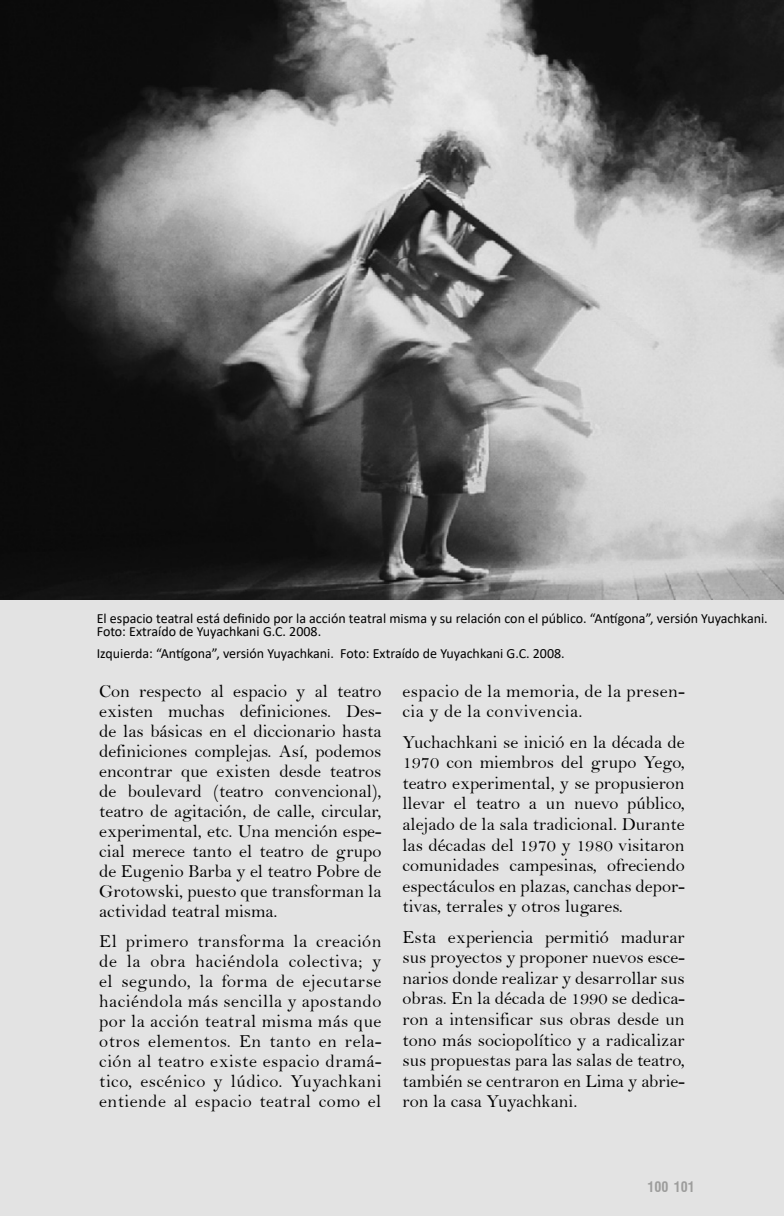
<style>
.page{position:relative;width:784px;height:1216px;background:#fff}
.page>*{position:absolute;margin:0;border:0;box-sizing:border-box;transform-origin:0 0}
.t1{font:18.38px/19.9px "Bell";color:#000;text-align:justify}
.t2{font:18.38px/19.8px "Bell";letter-spacing:.025em;color:#000}
.t3{font:14px/12.2px "Calibri";color:#000}
.t4{font:700 condensed 14px "Swiss 721 BT";letter-spacing:-.005em;color:#9d9d9c}
</style>
<div class="page">
<div style="left:0;top:10px;width:784px;height:1205px;background:#e3e3e3"></div>
<img style="left:0;top:0;width:784px;height:599px">
<p class="t3" style="left:97px;top:612px;width:672px">El espacio teatral está definido por la acción teatral misma y su relación con el público. “Antígona”, versión Yuyachkani.<br>Foto: Extraído de Yuyachkani G.C. 2008.</p>
<p class="t3" style="left:97px;top:646px;width:469px">Izquierda: “Antígona”, versión Yuyachkani. Foto: Extraído de Yuyachkani G.C. 2008.</p>
<p class="t1" style="left:99px;top:681px;width:284px">Con respecto al espacio y al teatro existen muchas definiciones. Des&shy;de las básicas en el diccionario hasta definiciones complejas. Así, podemos encontrar que existen desde teatros de boulevard (teatro convencional), teatro de agitación, de calle, circular, experimental, etc. Una mención espe&shy;cial merece tanto el teatro de grupo de Eugenio Barba y el teatro Pobre de Grotowski, puesto que transforman la actividad teatral misma.</p>
<p class="t1" style="left:99px;top:931px;width:284px">El primero transforma la creación de la obra haciéndola colectiva; y el segundo, la forma de ejecutarse haciéndola más sencilla y apostando por la acción teatral misma más que otros elementos. En tanto en rela&shy;ción al teatro existe espacio dramá&shy;tico, escénico y lúdico. Yuyachkani entiende al espacio teatral como el</p>
<p class="t2" style="left:402px;top:681px;width:284px">espacio de la memoria, de la presen&shy;cia y de la convivencia.</p>
<p class="t1" style="left:402px;top:731px;width:284px;line-height:20.5px">Yuchachkani se inició en la década de 1970 con miembros del grupo Yego, teatro experimental, y se propusieron llevar el teatro a un nuevo público, alejado de la sala tradicional. Durante las décadas del 1970 y 1980 visitaron comunidades campesinas, ofreciendo espectáculos en plazas, canchas depor&shy;tivas, terrales y otros lugares.</p>
<p class="t1" style="left:402px;top:926px;width:284px;line-height:20.5px">Esta experiencia permitió madurar sus proyectos y proponer nuevos esce&shy;narios donde realizar y desarrollar sus obras. En la década de 1990 se dedica&shy;ron a intensificar sus obras desde un tono más sociopolítico y a radicalizar sus propuestas para las salas de teatro, también se centraron en Lima y abrie&shy;ron la casa Yuyachkani.</p>
<p class="t4" style="left:647px;top:1178px;width:49px">100 101</p>
</div>
